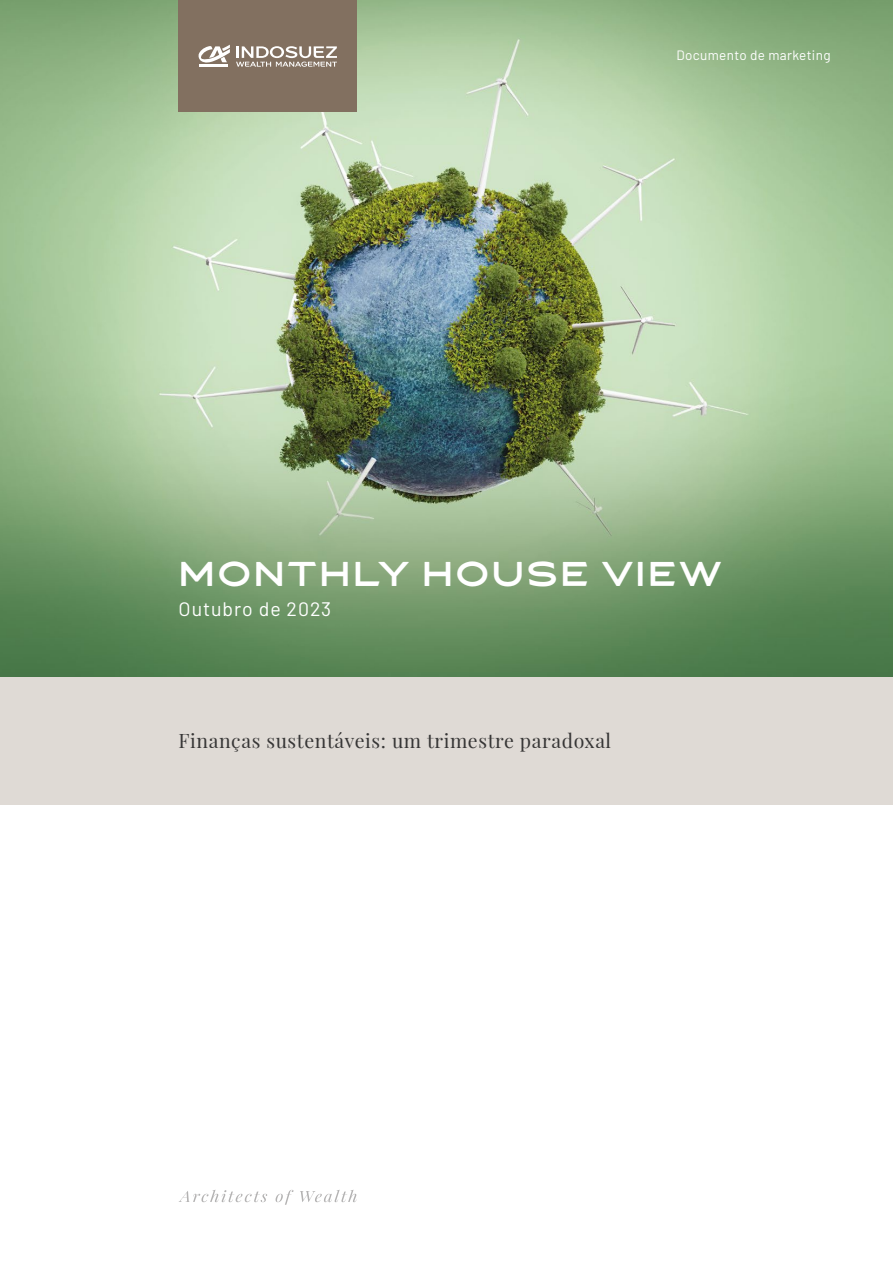
<style>
.page{position:relative;width:893px;height:1263px;background:#fff}
.page>*{position:absolute;margin:0;border:0;box-sizing:border-box;transform-origin:0 0}
.t1{font:33px "Asterone";letter-spacing:.055em;color:#fff}
.t2{font:19.5px "Playfair Display";letter-spacing:.03em;color:#373636}
.t3{font:19.5px "Barlow";letter-spacing:.05em;color:#fff}
.t4{font:13.5px "Barlow";letter-spacing:.025em;color:#fff}
</style>
<div class="page">
<img style="left:0;top:0;width:893px;height:677px">
<div style="left:179px;top:0;width:178px;height:112px;background:#827060"></div>
<svg style="left:236px;top:46px;width:101px;height:21px"></svg>
<hr style="left:199px;top:64px;width:29px;height:3px;background:#fff">
<svg style="left:198px;top:45px;width:32px;height:18px"></svg>
<div style="left:0;top:677px;width:893px;height:128px;background:#dfdad5"></div>
<svg style="left:179px;top:1190px;width:88px;height:12px"></svg>
<svg style="left:276px;top:1190px;width:18px;height:15px"></svg>
<svg style="left:300px;top:1189px;width:57px;height:13px"></svg>
<p class="t4" style="left:676px;top:46px;width:156px">Documento de marketing</p>
<h1 class="t1" style="left:179px;top:552px;width:545px">MONTHLY HOUSE VIEW</h1>
<p class="t3" style="left:179px;top:595px;width:154px">Outubro de 2023</p>
<p class="t2" style="left:179px;top:726px;width:434px">Finanças sustentáveis: um trimestre paradoxal</p>
</div>
